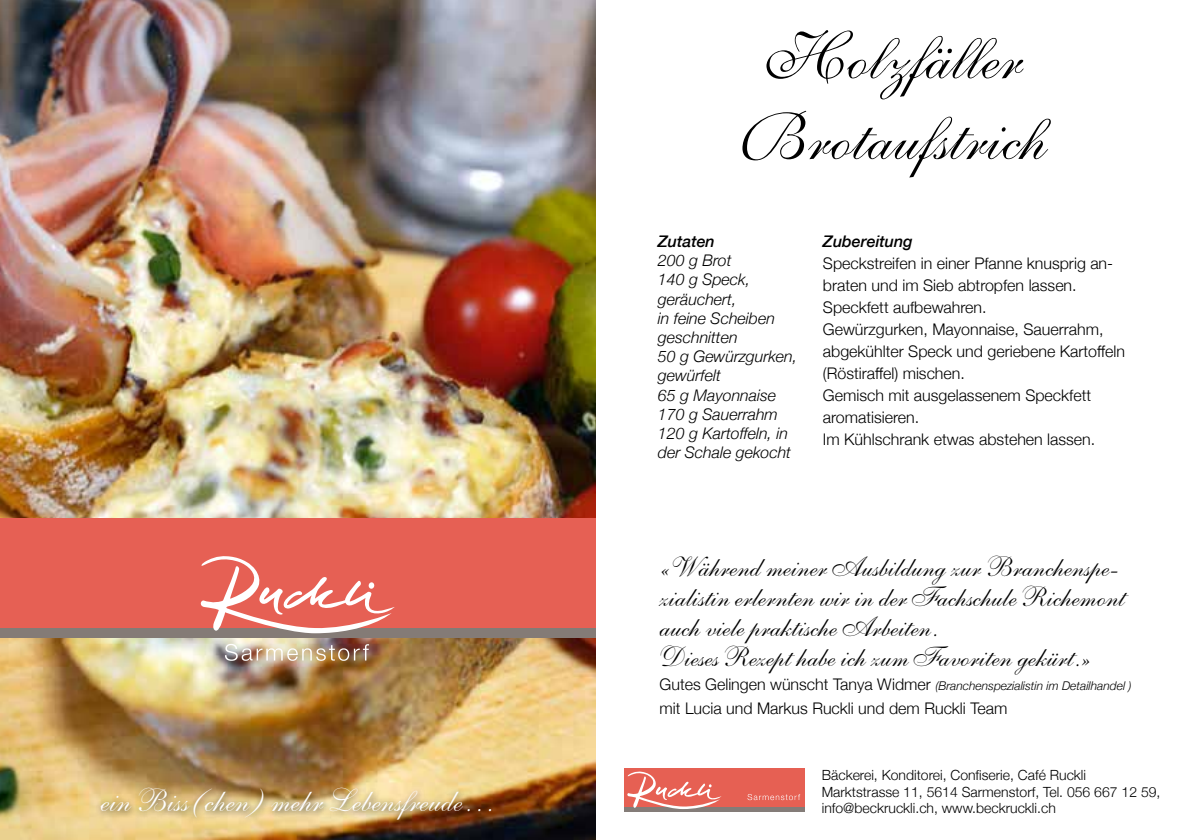
<style>
.page{position:relative;width:1191px;height:840px;background:#fff}
.page>*{position:absolute;margin:0;border:0;box-sizing:border-box;transform-origin:0 0}
.t1{font:67.2px/80.6px "Shelley Volante Script";color:#000;text-align:center}
.t2{font:32px "Shelley Allegro Script";color:#fff}
.t3{font:28px/30px "Shelley Allegro Script";color:#000}
.t4{font:300 16px/22px "Helvetica Neue";color:#000}
.t5{font:italic 300 16px/19.2px "Helvetica Neue";color:#000}
.t6{font:italic 500 16px "Helvetica Neue";color:#000}
.t7{font:300 14px/16.8px "Helvetica Neue";color:#000}
.t8{font:italic 300 12px "Helvetica Neue";color:#000}
.s1{font-style:normal;font-size:16px}
</style>
<div class="page">
<img style="left:0;top:0;width:595px;height:839px">
<div style="left:0;top:518px;width:595px;height:110px;background:#e66054"></div>
<div style="left:0;top:628px;width:595px;height:9px;background:#847b76"></div>
<img style="left:225px;top:643px;width:144px;height:17px">
<svg style="left:200px;top:556px;width:195px;height:77px"></svg>
<div style="left:95px;top:781px;width:404px;height:47px;background:#000;opacity:.75"></div>
<div style="left:624px;top:768px;width:180px;height:38px;background:#e66053"></div>
<svg style="left:747px;top:794px;width:53px;height:5px"></svg>
<svg style="left:624px;top:806px;width:180px;height:4px"></svg>
<svg style="left:626px;top:771px;width:95px;height:37px"></svg>
<h2 class="t2" style="left:101px;top:781px;width:395px">ein Biss(chen) mehr Lebensfreude…</h2>
<h1 class="t1" style="left:740px;top:18px;width:308px">Holzfäller<br>Brotaufstrich</h1>
<p class="t6" style="left:658px;top:227px;width:58px">Zutaten</p>
<p class="t5" style="left:658px;top:249px;width:141px">200 g Brot<br>140 g Speck, geräuchert,<br>in feine Scheiben geschnitten<br>50 g Gewürzgurken, gewürfelt<br>65 g Mayonnaise<br>170 g Sauerrahm<br>120 g Kartoffeln, in der Schale gekocht</p>
<p class="t6" style="left:823px;top:227px;width:91px">Zubereitung</p>
<p class="t4" style="left:823px;top:251px;width:304px">Speckstreifen in einer Pfanne knusprig an&shy;braten und im Sieb abtropfen lassen.<br>Speckfett aufbewahren.<br>Gewürzgurken, Mayonnaise, Sauerrahm, abgekühlter Speck und geriebene Kartoffeln (Röstiraffel) mischen.<br>Gemisch mit ausgelassenem Speckfett aromatisieren.<br>Im Kühlschrank etwas abstehen lassen.</p>
<h3 class="t3" style="left:659px;top:552px;width:466px">«Während meiner Ausbildung zur Branchenspe&shy;zialistin erlernten wir in der Fachschule Richemont auch viele praktische Arbeiten.<br>Dieses Rezept habe ich zum Favoriten gekürt.»</h3>
<p class="t8" style="left:659px;top:676px;width:473px"><span class="s1">Gutes Gelingen wünscht Tanya Widmer</span> (Branchenspezialistin im Detailhandel )</p>
<p class="t4" style="left:659px;top:696px;width:349px">mit Lucia und Markus Ruckli und dem Ruckli Team</p>
<p class="t7" style="left:821px;top:764px;width:340px">Bäckerei, Konditorei, Confiserie, Café Ruckli<br>Marktstrasse 11, 5614 Sarmenstorf, Tel. 056 667 12 59, info@beckruckli.ch, www.beckruckli.ch</p>
</div>
